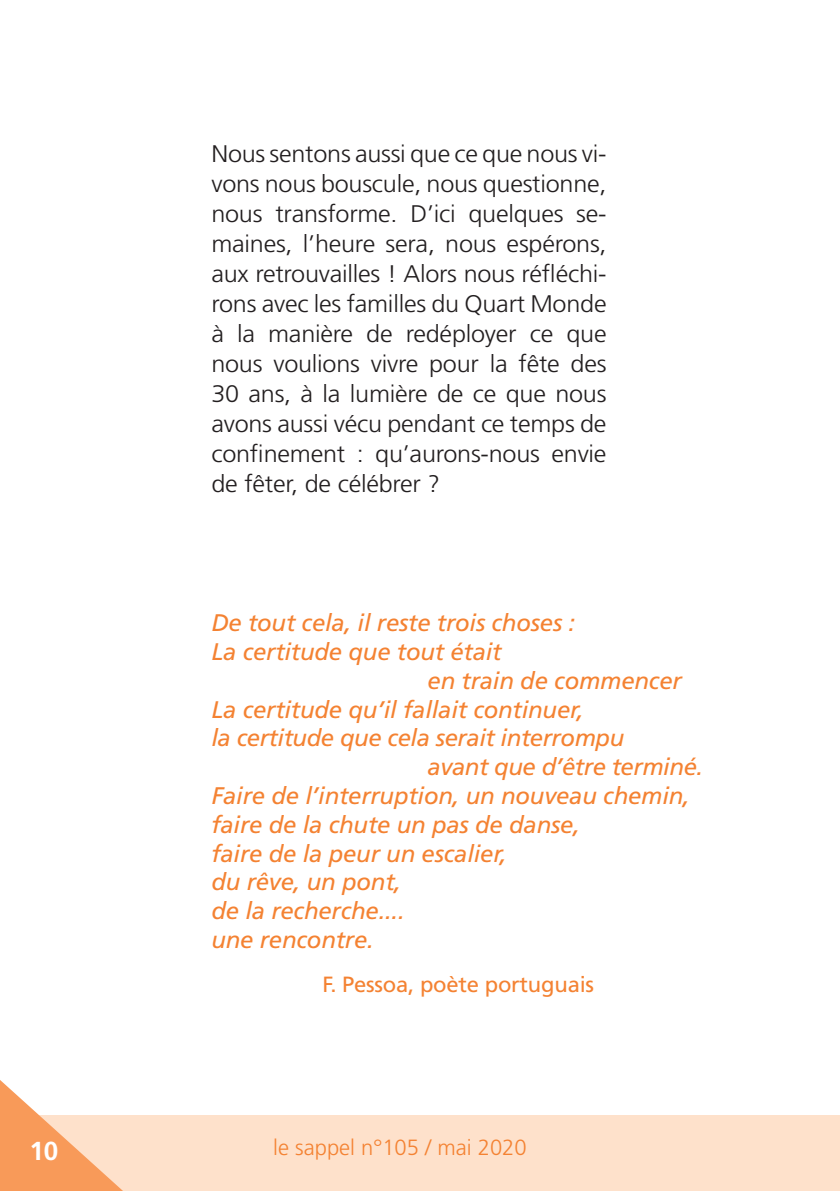
<style>
.page{position:relative;width:840px;height:1191px;background:#fff}
.page>*{position:absolute;margin:0;border:0;box-sizing:border-box;transform-origin:0 0}
.t1{font:700 26px "Frutiger";color:#fff}
.t2{font:300 24px/30px "Frutiger";letter-spacing:-.01em;color:#231f20;text-align:justify;scale:1.05 1}
.t3{font:italic 24px "Frutiger";letter-spacing:-.01em;color:#f48232}
.t4{font:22px "Frutiger";letter-spacing:-.01em;color:#f48232}
.t5{font:300 22px "Frutiger";color:#f48232}
</style>
<div class="page">
<div style="left:0;top:1115px;width:839px;height:76px;background:#fee1cb"></div>
<svg style="left:0;top:1080px;width:123px;height:111px"></svg>
<hr style="left:839px;top:0;width:1px;height:204px;background:#f48232">
<p class="t2" style="left:211px;top:139px;width:377px">Nous sentons aussi que ce que nous vi&shy;vons nous bouscule, nous questionne, nous transforme. D’ici quelques se&shy;maines, l’heure sera, nous espérons, aux retrouvailles ! Alors nous réfléchi&shy;rons avec les familles du Quart Monde à la manière de redéployer ce que nous voulions vivre pour la fête des 30 ans, à la lumière de ce que nous avons aussi vécu pendant ce temps de confinement : qu’aurons-nous envie de fêter, de célébrer ?</p>
<p class="t3" style="left:211px;top:609px;width:365px">De tout cela, il reste trois choses :</p>
<p class="t3" style="left:211px;top:637px;width:291px">La certitude que tout était</p>
<p class="t3" style="left:427px;top:666px;width:255px">en train de commencer</p>
<p class="t3" style="left:211px;top:695px;width:373px">La certitude qu’il fallait continuer,</p>
<p class="t3" style="left:211px;top:724px;width:414px">la certitude que cela serait interrompu</p>
<p class="t3" style="left:427px;top:753px;width:277px">avant que d’être terminé.</p>
<p class="t3" style="left:211px;top:781px;width:480px">Faire de l’interruption, un nouveau chemin,</p>
<p class="t3" style="left:211px;top:810px;width:370px">faire de la chute un pas de danse,</p>
<p class="t3" style="left:211px;top:839px;width:297px">faire de la peur un escalier,</p>
<p class="t3" style="left:211px;top:868px;width:191px">du rêve, un pont,</p>
<p class="t3" style="left:211px;top:897px;width:195px">de la recherche....</p>
<p class="t3" style="left:211px;top:925px;width:164px">une rencontre.</p>
<p class="t4" style="left:322px;top:971px;width:273px">F. Pessoa, poète portuguais</p>
<p class="t1" style="left:29px;top:1135px;width:30px">10</p>
<p class="t5" style="left:273px;top:1134px;width:255px">le sappel n°105 / mai 2020</p>
</div>
